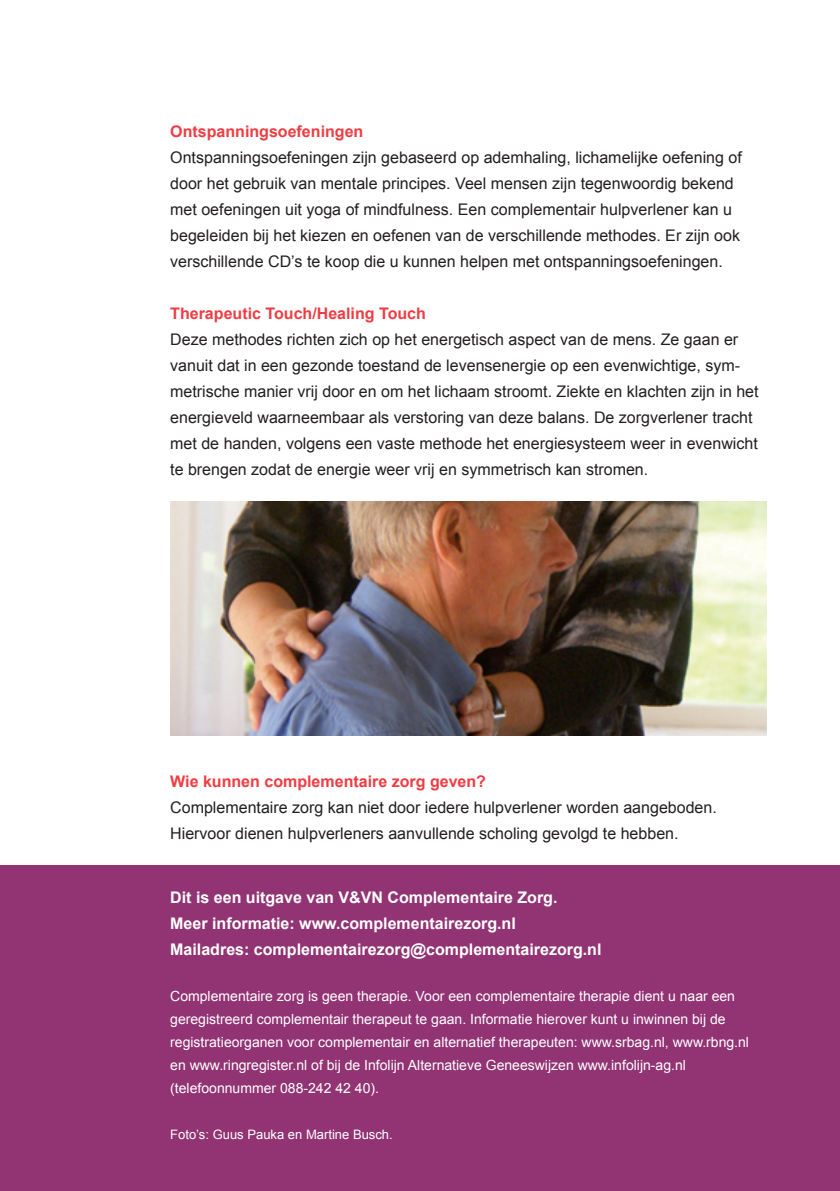
<style>
.page{position:relative;width:840px;height:1191px;background:#fff}
.page>*{position:absolute;margin:0;border:0;box-sizing:border-box;transform-origin:0 0}
.plat{font:16px/26px "Arial";color:#231f20}
.plat-2{font:700 16px "Arial";color:#fff}
.tus_oranje_1{font:700 16px "Arial";color:#ee3d43}
.plat-3{font:14px/23px "Arial";color:#fff}
.plat-4{font:13px "Arial";color:#fff}
</style>
<div class="page">
<div style="left:0;top:865px;width:839px;height:326px;background:#923374"></div>
<img style="left:170px;top:501px;width:595px;height:234px">
<p class="tus_oranje_1" style="left:170px;top:121px;width:194px">Ontspanningsoefeningen</p>
<p class="plat" style="left:170px;top:145px;width:572px">Ontspanningsoefeningen zijn gebaseerd op ademhaling, lichamelijke oefening of door het gebruik van mentale principes. Veel mensen zijn tegenwoordig bekend met oefeningen uit yoga of mindfulness. Een complementair hulpverlener kan u begeleiden bij het kiezen en oefenen van de verschillende methodes. Er zijn ook verschillende CD’s te koop die u kunnen helpen met ontspanningsoefeningen.</p>
<p class="tus_oranje_1" style="left:170px;top:303px;width:257px">Therapeutic Touch/Healing Touch</p>
<p class="plat" style="left:170px;top:327px;width:589px">Deze methodes richten zich op het energetisch aspect van de mens. Ze gaan er vanuit dat in een gezonde toestand de levensenergie op een evenwichtige, sym&shy;metrische manier vrij door en om het lichaam stroomt. Ziekte en klachten zijn in het energieveld waarneembaar als verstoring van deze balans. De zorgverlener tracht met de handen, volgens een vaste methode het energiesysteem weer in evenwicht te brengen zodat de energie weer vrij en symmetrisch kan stromen.</p>
<p class="tus_oranje_1" style="left:170px;top:771px;width:317px">Wie kunnen complementaire zorg geven?</p>
<p class="plat" style="left:170px;top:795px;width:548px">Complementaire zorg kan niet door iedere hulpverlener worden aangeboden.<br>Hiervoor dienen hulpverleners aanvullende scholing gevolgd te hebben.</p>
<p class="plat-2" style="left:170px;top:887px;width:388px">Dit is een uitgave van V&amp;VN Complementaire Zorg.</p>
<p class="plat-2" style="left:170px;top:913px;width:347px">Meer informatie: www.complementairezorg.nl</p>
<p class="plat-2" style="left:170px;top:939px;width:432px">Mailadres: complementairezorg@complementairezorg.nl</p>
<p class="plat-3" style="left:170px;top:984px;width:580px">Complementaire zorg is geen therapie. Voor een complementaire therapie dient u naar een geregistreerd complementair therapeut te gaan. Informatie hierover kunt u inwinnen bij de registratieorganen voor complementair en alternatief therapeuten: www.srbag.nl, www.rbng.nl en www.ringregister.nl of bij de Infolijn Alternatieve Geneeswijzen www.infolijn-ag.nl</p>
<p class="plat-3" style="left:170px;top:1076px;width:210px">(telefoonnummer 088-242 42 40).</p>
<p class="plat-4" style="left:170px;top:1126px;width:224px">Foto’s: Guus Pauka en Martine Busch.</p>
</div>
